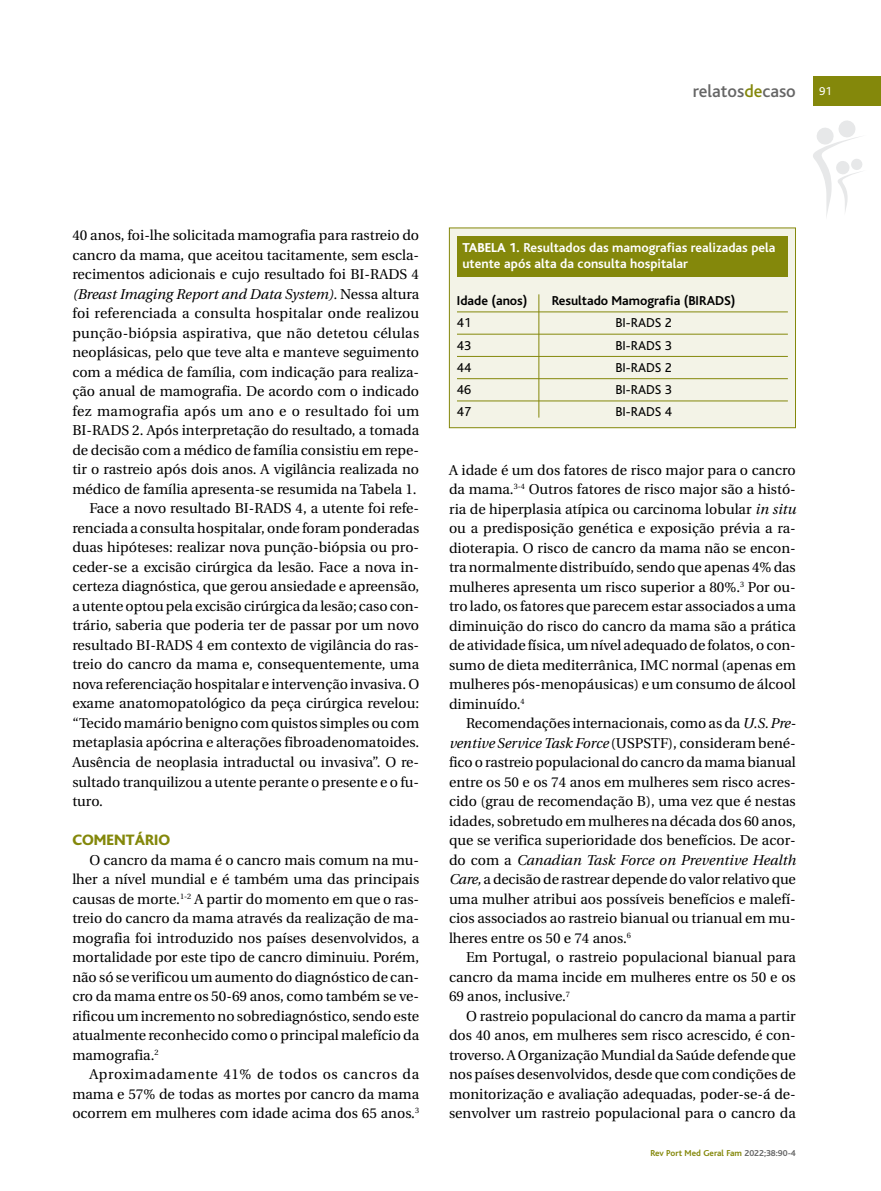
<style>
.page{position:relative;width:881px;height:1191px;background:#fff}
.page>*{position:absolute;margin:0;border:0;box-sizing:border-box;transform-origin:0 0}
.t1{font:500 18px "Bliss";color:#666}
.t2{font:800 15.75px "Bliss";color:#84880b}
.t3{font:14.25px/19.5px "Utopia";color:#000;text-align:justify}
.t4{font:italic 14.25px "Utopia";color:#000}
.t5{font:14.25px "Utopia";letter-spacing:.03em;color:#000}
.t6{font:700 13.5px/16.2px "Bliss";color:#fff}
.t7{font:13.5px "Bliss";color:#000}
.t8{font:700 13.5px "Bliss";color:#000}
.t9{font:12px "Bliss";color:#fff}
.t10{font:700 9px "Bliss";color:#84880b}
.s1{color:#84880b}
.s2{font-style:normal}
.s3{font-weight:800}
.s4{font-style:italic}
.s5{color:#666}
</style>
<div class="page">
<svg style="left:813px;top:120px;width:49px;height:97px"></svg>
<div style="left:812px;top:77px;width:68px;height:29px;background:#84880b"></div>
<div style="left:449px;top:228px;width:345px;height:199px;background:#f3f3e7"></div>
<div style="left:449px;top:227px;width:346px;height:201px;border:1px solid #84880b"></div>
<hr style="left:457px;top:311px;width:330px;height:1px;background:#84880b">
<hr style="left:457px;top:334px;width:330px;height:1px;background:#84880b">
<hr style="left:457px;top:356px;width:330px;height:1px;background:#84880b">
<hr style="left:457px;top:378px;width:330px;height:1px;background:#84880b">
<hr style="left:457px;top:400px;width:330px;height:1px;background:#84880b">
<div style="left:457px;top:236px;width:330px;height:40px;background:#84880b"></div>
<hr style="left:538px;top:294px;width:1px;height:123px;background:#84880b">
<p class="t1" style="left:692px;top:85px;width:104px">relatos<span class="s1">de</span>caso</p>
<p class="t9" style="left:819px;top:87px;width:14px">91</p>
<p class="t3" style="left:72px;top:227px;width:348px">40 anos, foi-lhe solicitada mamografia para rastreio do</p>
<p class="t3" style="left:72px;top:246px;width:348px">cancro da mama, que aceitou tacitamente, sem escla-</p>
<p class="t3" style="left:72px;top:266px;width:348px">recimentos adicionais e cujo resultado foi BI-RADS 4</p>
<p class="t4" style="left:72px;top:288px;width:348px">(Breast Imaging Report and Data System). <span class="s2">Nessa altura</span></p>
<p class="t3" style="left:72px;top:305px;width:348px">foi referenciada a consulta hospitalar onde realizou</p>
<p class="t3" style="left:72px;top:324px;width:348px">punção-biópsia aspirativa, que não detetou células</p>
<p class="t3" style="left:72px;top:344px;width:348px">neoplásicas, pelo que teve alta e manteve seguimento</p>
<p class="t3" style="left:72px;top:363px;width:348px">com a médica de família, com indicação para realiza-</p>
<p class="t3" style="left:72px;top:383px;width:348px">ção anual de mamografia. De acordo com o indicado</p>
<p class="t5" style="left:72px;top:405px;width:348px">fez mamografia após um ano e o resultado foi um</p>
<p class="t3" style="left:72px;top:422px;width:348px">BI-RADS 2. Após interpretação do resultado, a tomada</p>
<p class="t3" style="left:72px;top:441px;width:348px">de decisão com a médico de família consistiu em repe-</p>
<p class="t3" style="left:72px;top:461px;width:348px">tir o rastreio após dois anos. A vigilância realizada no</p>
<p class="t3" style="left:72px;top:480px;width:346px">médico de família apresenta-se resumida na Tabela 1.</p>
<p class="t3" style="left:89px;top:500px;width:331px">Face a novo resultado BI-RADS 4, a utente foi refe-</p>
<p class="t3" style="left:72px;top:519px;width:348px">renciada a consulta hospitalar, onde foram ponderadas</p>
<p class="t3" style="left:72px;top:539px;width:348px">duas hipóteses: realizar nova punção-biópsia ou pro-</p>
<p class="t3" style="left:72px;top:558px;width:348px">ceder-se a excisão cirúrgica da lesão. Face a nova in-</p>
<p class="t3" style="left:72px;top:578px;width:348px">certeza diagnóstica, que gerou ansiedade e apreensão,</p>
<p class="t3" style="left:72px;top:597px;width:348px">a utente optou pela excisão cirúrgica da lesão; caso con-</p>
<p class="t3" style="left:72px;top:617px;width:348px">trário, saberia que poderia ter de passar por um novo</p>
<p class="t3" style="left:72px;top:636px;width:348px">resultado BI-RADS 4 em contexto de vigilância do ras-</p>
<p class="t3" style="left:72px;top:656px;width:348px">treio do cancro da mama e, consequentemente, uma</p>
<p class="t3" style="left:72px;top:675px;width:348px">nova referenciação hospitalar e intervenção invasiva. O</p>
<p class="t3" style="left:72px;top:695px;width:348px">exame anatomopatológico da peça cirúrgica revelou:</p>
<p class="t3" style="left:72px;top:714px;width:348px">“Tecido mamário benigno com quistos simples ou com</p>
<p class="t3" style="left:72px;top:734px;width:348px">metaplasia apócrina e alterações fibroadenomatoides.</p>
<p class="t3" style="left:72px;top:753px;width:348px">Ausência de neoplasia intraductal ou invasiva”. O re-</p>
<p class="t3" style="left:72px;top:773px;width:348px">sultado tranquilizou a utente perante o presente e o fu-</p>
<p class="t3" style="left:72px;top:792px;width:32px">turo.</p>
<p class="t2" style="left:72px;top:834px;width:99px">COMENTÁRIO</p>
<p class="t3" style="left:72px;top:851px;width:348px;text-indent:17px">O cancro da mama é o cancro mais comum na mu&shy;lher a nível mundial e é também uma das principais causas de morte.<sup>1-2</sup> A partir do momento em que o ras&shy;treio do cancro da mama através da realização de ma&shy;mografia foi introduzido nos países desenvolvidos, a mortalidade por este tipo de cancro diminuiu. Porém, não só se verificou um aumento do diagnóstico de can&shy;cro da mama entre os 50-69 anos, como também se ve&shy;rificou um incremento no sobrediagnóstico, sendo este atualmente reconhecido como o principal malefício da mamografia.<sup>2</sup></p>
<p class="t3" style="left:72px;top:1065px;width:348px;text-indent:17px">Aproximadamente 41% de todos os cancros da mama e 57% de todas as mortes por cancro da mama ocorrem em mulheres com idade acima dos 65 anos.<sup>3</sup></p>
<p class="t6" style="left:462px;top:241px;width:314px"><span class="s3">TABELA 1.</span> Resultados das mamografias realizadas pela utente após alta da consulta hospitalar</p>
<p class="t8" style="left:457px;top:296px;width:72px">Idade (anos)</p>
<p class="t8" style="left:551px;top:296px;width:185px">Resultado Mamografia (BIRADS)</p>
<p class="t7" style="left:457px;top:318px;width:16px">41</p>
<p class="t7" style="left:615px;top:318px;width:58px">BI-RADS 2</p>
<p class="t7" style="left:457px;top:341px;width:16px">43</p>
<p class="t7" style="left:615px;top:341px;width:58px">BI-RADS 3</p>
<p class="t7" style="left:457px;top:363px;width:16px">44</p>
<p class="t7" style="left:615px;top:363px;width:58px">BI-RADS 2</p>
<p class="t7" style="left:457px;top:385px;width:16px">46</p>
<p class="t7" style="left:615px;top:385px;width:58px">BI-RADS 3</p>
<p class="t7" style="left:457px;top:407px;width:16px">47</p>
<p class="t7" style="left:615px;top:407px;width:58px">BI-RADS 4</p>
<p class="t3" style="left:449px;top:461px;width:348px">A idade é um dos fatores de risco major para o cancro da mama.<sup>3-4</sup> Outros fatores de risco major são a histó&shy;ria de hiperplasia atípica ou carcinoma lobular <span class="s4">in situ </span>ou a predisposição genética e exposição prévia a ra&shy;dioterapia. O risco de cancro da mama não se encon&shy;tra normalmente distribuído, sendo que apenas 4% das mulheres apresenta um risco superior a 80%.<sup>3</sup> Por ou&shy;tro lado, os fatores que parecem estar associados a uma diminuição do risco do cancro da mama são a prática de atividade física, um nível adequado de folatos, o con&shy;sumo de dieta mediterrânica, IMC normal (apenas em mulheres pós-menopáusicas) e um consumo de álcool diminuído.<sup>4</sup></p>
<p class="t3" style="left:449px;top:715px;width:348px;text-indent:17px">Recomendações internacionais, como as da <span class="s4">U.S.Pre&shy;ventive Service Task Force</span> (USPSTF), consideram bené&shy;fico o rastreio populacional do cancro da mama bianual entre os 50 e os 74 anos em mulheres sem risco acres&shy;cido (grau de recomendação B), uma vez que é nestas idades, sobretudo em mulheres na década dos 60 anos, que se verifica superioridade dos benefícios. De acor&shy;do com a <span class="s4">Canadian Task Force on Preventive Health Care,</span> a decisão de rastrear depende do valor relativo que uma mulher atribui aos possíveis benefícios e malefí&shy;cios associados ao rastreio bianual ou trianual em mu&shy;lheres entre os 50 e 74 anos.<sup>6</sup></p>
<p class="t3" style="left:449px;top:949px;width:348px;text-indent:17px">Em Portugal, o rastreio populacional bianual para cancro da mama incide em mulheres entre os 50 e os 69 anos, inclusive.<sup>7</sup></p>
<p class="t3" style="left:449px;top:1007px;width:348px;text-indent:17px">O rastreio populacional do cancro da mama a partir dos 40 anos, em mulheres sem risco acrescido, é con&shy;troverso. A Organização Mundial da Saúde defende que nos países desenvolvidos, desde que com condições de monitorização e avaliação adequadas, poder-se-á de&shy;senvolver um rastreio populacional para o cancro da</p>
<p class="t10" style="left:650px;top:1149px;width:147px">Rev Port Med Geral Fam <span class="s5">2022;38:90-4</span></p>
</div>
